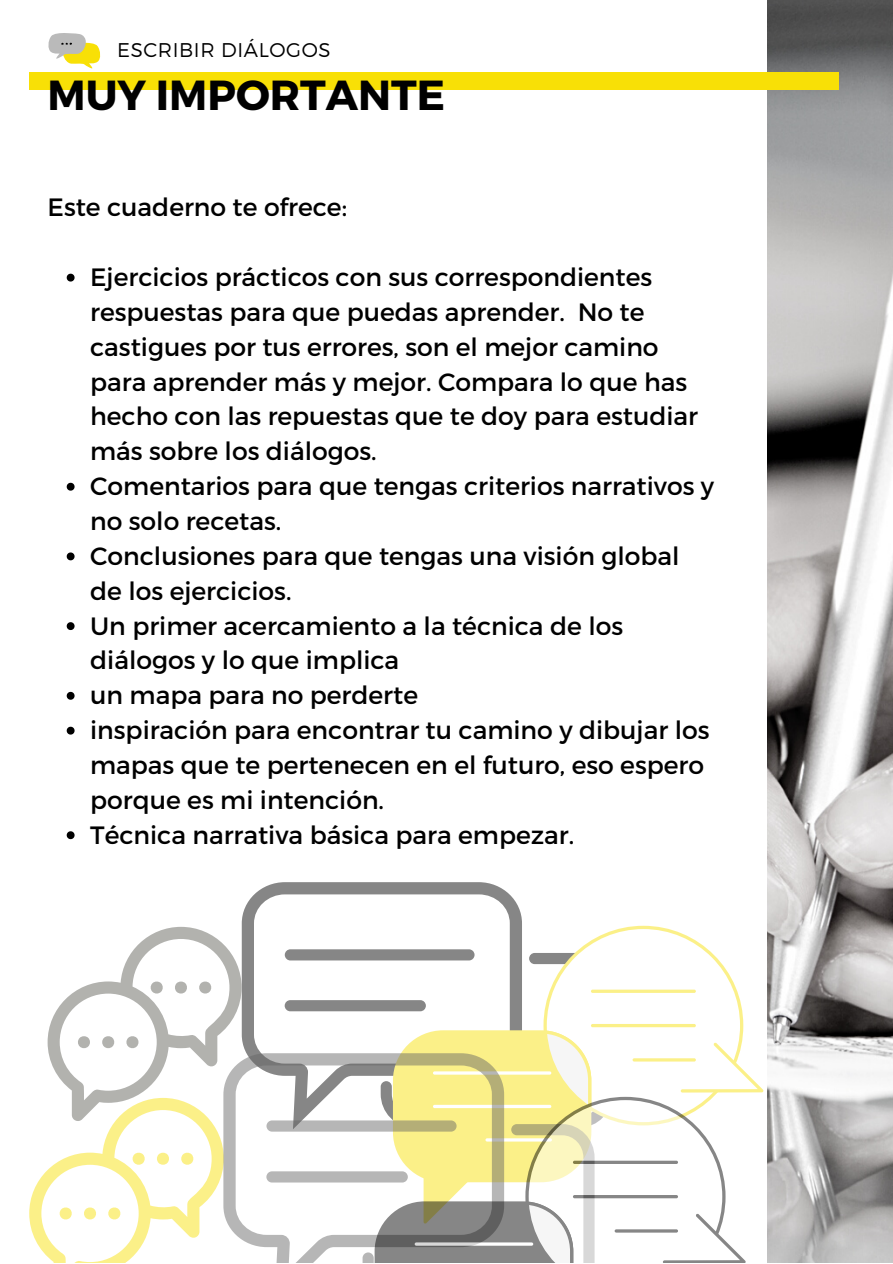
<style>
.page{position:relative;width:893px;height:1264px;background:#fff}
.page>*{position:absolute;margin:0;border:0;box-sizing:border-box;transform-origin:0 0}
.t1{font:700 42px "Montserrat";color:#000}
.t2{font:25.05px/34.8px "Montserrat";color:#000}
.t3{font:300 19.8px "Montserrat";letter-spacing:.03em;color:#000}
</style>
<div class="page">
<img style="left:767px;top:0;width:125px;height:1262px">
<div style="left:29px;top:72px;width:810px;height:17px;background:#f8e006"></div>
<svg style="left:67px;top:274px;width:8px;height:7px"></svg>
<svg style="left:67px;top:483px;width:8px;height:7px"></svg>
<svg style="left:67px;top:552px;width:8px;height:8px"></svg>
<svg style="left:67px;top:622px;width:8px;height:8px"></svg>
<svg style="left:67px;top:692px;width:8px;height:7px"></svg>
<svg style="left:67px;top:726px;width:8px;height:8px"></svg>
<svg style="left:67px;top:831px;width:8px;height:8px"></svg>
<svg style="left:48px;top:33px;width:53px;height:36px"></svg>
<svg style="left:242px;top:882px;width:280px;height:171px"></svg>
<div style="left:285px;top:949px;width:189px;height:11px;background:#868686;border-radius:6px"></div>
<div style="left:285px;top:1000px;width:141px;height:11px;background:#868686;border-radius:6px"></div>
<svg style="left:29px;top:926px;width:212px;height:336px"></svg>
<svg style="left:223px;top:1053px;width:139px;height:209px"></svg>
<div style="left:266px;top:1120px;width:190px;height:11px;background:#b6b6b6;border-radius:6px"></div>
<div style="left:266px;top:1171px;width:142px;height:11px;background:#b6b6b6;border-radius:6px"></div>
<svg style="left:362px;top:925px;width:401px;height:337px"></svg>
<hr style="left:414px;top:1242px;width:119px;height:3px;background:#fff;border-radius:2px">
<p class="t3" style="left:117px;top:37px;width:215px">ESCRIBIR DIÁLOGOS</p>
<p class="t1" style="left:48px;top:68px;width:399px">MUY IMPORTANTE</p>
<p class="t2" style="left:48px;top:189px;width:301px">Este cuaderno te ofrece:</p>
<p class="t2" style="left:90px;top:258px;width:609px">Ejercicios prácticos con sus correspondientes respuestas para que puedas aprender. No te castigues por tus errores, son el mejor camino para aprender más y mejor. Compara lo que has hecho con las repuestas que te doy para estudiar más sobre los diálogos.</p>
<p class="t2" style="left:90px;top:467px;width:625px">Comentarios para que tengas criterios narrativos y no solo recetas.</p>
<p class="t2" style="left:90px;top:537px;width:590px">Conclusiones para que tengas una visión global de los ejercicios.</p>
<p class="t2" style="left:90px;top:607px;width:534px">Un primer acercamiento a la técnica de los diálogos y lo que implica</p>
<p class="t2" style="left:90px;top:676px;width:329px">un mapa para no perderte</p>
<p class="t2" style="left:90px;top:711px;width:621px">inspiración para encontrar tu camino y dibujar los mapas que te pertenecen en el futuro, eso espero porque es mi intención.</p>
<p class="t2" style="left:90px;top:816px;width:485px">Técnica narrativa básica para empezar.</p>
</div>
